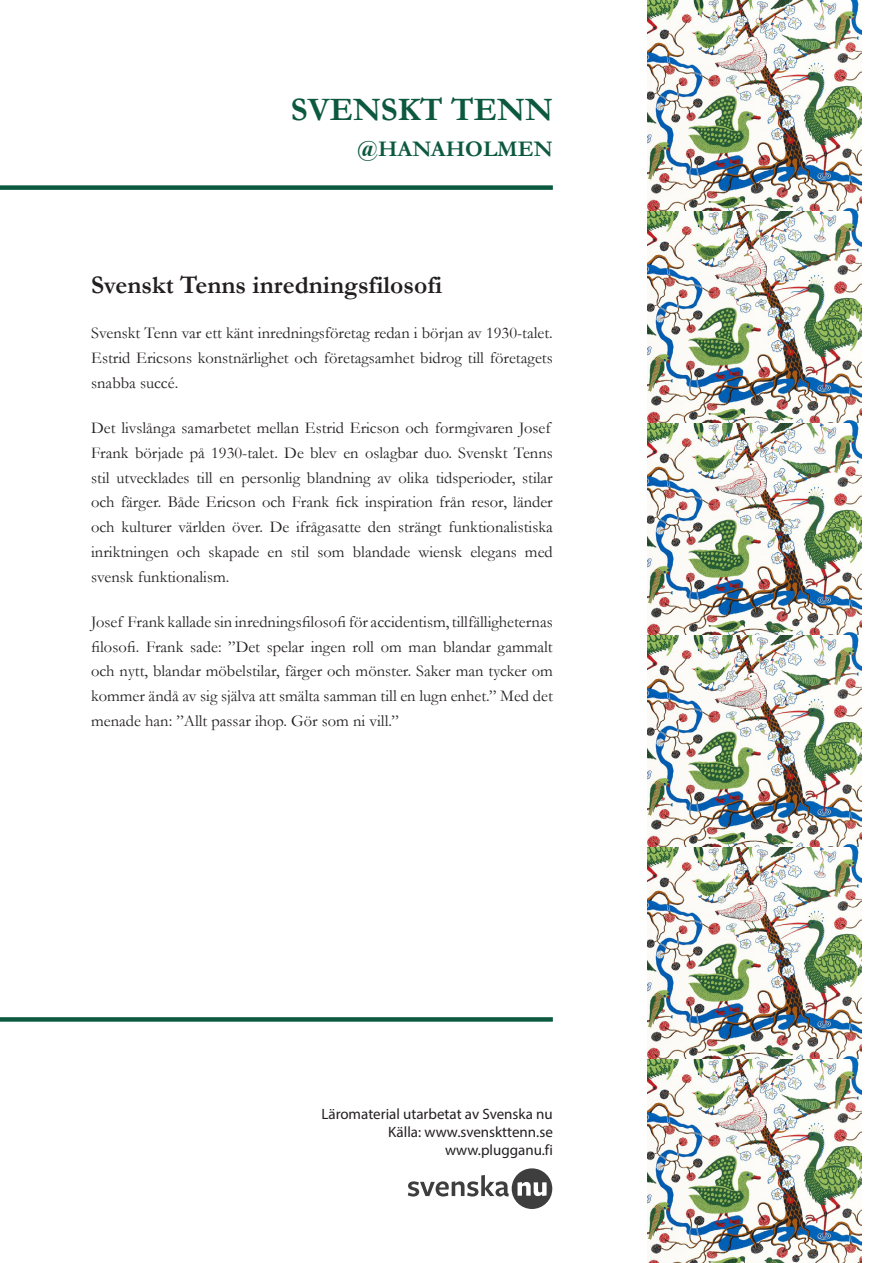
<style>
.page{position:relative;width:893px;height:1263px;background:#fff}
.page>*{position:absolute;margin:0;border:0;box-sizing:border-box;transform-origin:0 0}
.t1{font:700 33px "Garamond";color:#0c5940}
.Otsikko{font:700 25.5px "Garamond";color:#231f20}
.t2{font:700 22.5px "Garamond";color:#0c5940}
.Brödtext{font:16.5px/24.8px "Garamond";color:#231f20;text-align:justify}
.t3{font:15px/18px "Myriad Pro";color:#231f20;text-align:right}
</style>
<div class="page">
<div style="left:0;top:185px;width:553px;height:5px;background:#0c5940"></div>
<div style="left:0;top:1017px;width:553px;height:5px;background:#0c5940"></div>
<svg style="left:408px;top:1168px;width:144px;height:41px"></svg>
<img style="left:648px;top:0;width:214px;height:212px">
<img style="left:648px;top:212px;width:214px;height:212px">
<img style="left:648px;top:424px;width:214px;height:212px">
<img style="left:648px;top:636px;width:214px;height:212px">
<img style="left:648px;top:848px;width:214px;height:211px">
<img style="left:648px;top:1059px;width:214px;height:204px">
<h1 class="t1" style="left:291px;top:87px;width:263px">SVENSKT TENN</h1>
<h3 class="t2" style="left:357px;top:133px;width:197px">@HANAHOLMEN</h3>
<p class="Otsikko" style="left:91px;top:268px;width:352px">Svenskt Tenns inredningsfilosofi</p>
<p class="Brödtext" style="left:91px;top:320px;width:463px">Svenskt Tenn var ett känt inredningsföretag redan i början av 1930-talet.<br>Estrid Ericsons konstnärlighet och företagsamhet bidrog till företagets snabba succé.</p>
<p class="Brödtext" style="left:91px;top:415px;width:463px;text-align:left">Det livslånga samarbetet mellan Estrid Ericson och formgivaren Josef Frank började på 1930-talet. De blev en oslagbar duo. Svenskt Tenns stil utvecklades till en personlig blandning av olika tidsperioder, stilar och färger. Både Ericson och Frank fick inspiration från resor, länder och kulturer världen över. De ifrågasatte den strängt funktionalistiska inriktningen och skapade en stil som blandade wiensk elegans med svensk funktionalism.</p>
<p class="Brödtext" style="left:91px;top:609px;width:463px">Josef Frank kallade sin inredningsfilosofi för accidentism, tillfälligheternas filosofi. Frank sade: ”Det spelar ingen roll om man blandar gammalt och nytt, blandar möbelstilar, färger och mönster. Saker man tycker om kommer ändå av sig själva att smälta samman till en lugn enhet.” Med det menade han: ”Allt passar ihop. Gör som ni vill.”</p>
<p class="t3" style="left:321px;top:1104px;width:233px">Läromaterial utarbetat av Svenska nu<br>Källa: www.svenskttenn.se www.plugganu.fi</p>
</div>
